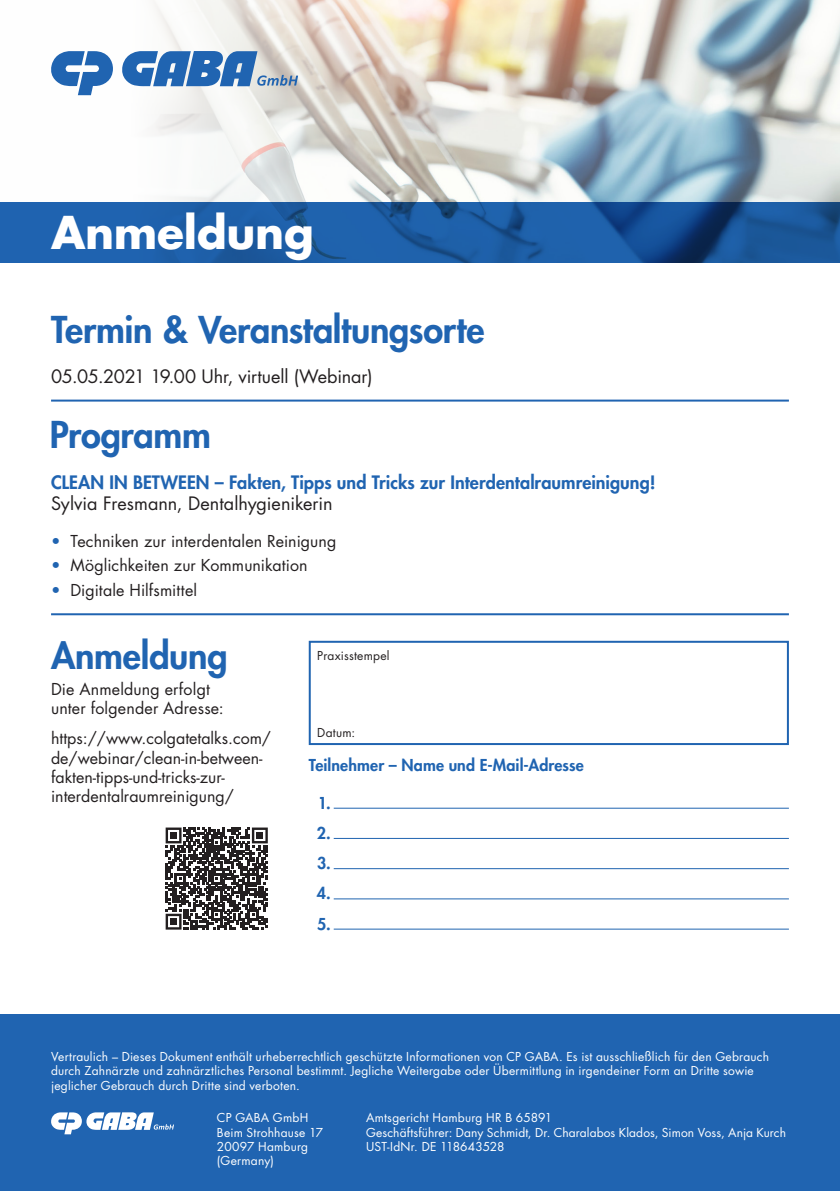
<style>
.page{position:relative;width:840px;height:1191px;background:#fff}
.page>*{position:absolute;margin:0;border:0;box-sizing:border-box;transform-origin:0 0}
.t1{font:700 44px "Futura Std";letter-spacing:-.005em;color:#fff}
.t2{font:800 36px "Futura Std";letter-spacing:-.01em;color:#2064b1}
.t3{font:18px "Futura Std";letter-spacing:-.005em;color:#231f20}
.t4{font:800 18px "Futura Std";letter-spacing:.005em;color:#2064b1}
.t5{font:16px/19.2px "Futura Std";color:#231f20}
.t6{font:800 16px/30.2px "Futura Std";letter-spacing:.005em;color:#2064b1;text-align:justify}
.t7{font:12px/14.4px "Futura Std";letter-spacing:.015em;color:#fff}
.t8{font:12px "Futura Std";letter-spacing:.02em;color:#231f20}
.s1{color:#2064b1}
</style>
<div class="page">
<div style="left:0;top:1015px;width:839px;height:176px;background:#2064b1"></div>
<svg style="left:51px;top:1112px;width:123px;height:22px"></svg>
<img style="left:78px;top:0;width:761px;height:202px">
<svg style="left:0;top:202px;width:839px;height:60px;fill:#1e60aa"></svg>
<hr style="left:51px;top:399px;width:737px;height:2px;background:#2064b1">
<hr style="left:51px;top:613px;width:737px;height:2px;background:#2064b1">
<svg style="left:51px;top:51px;width:62px;height:44px"></svg>
<svg style="left:119px;top:51px;width:179px;height:35px"></svg>
<hr style="left:333px;top:838px;width:455px;height:1px;background:#2064b1">
<hr style="left:333px;top:807px;width:455px;height:1px;background:#2064b1">
<hr style="left:333px;top:868px;width:455px;height:1px;background:#2064b1">
<hr style="left:333px;top:898px;width:455px;height:1px;background:#2064b1">
<hr style="left:333px;top:928px;width:455px;height:1px;background:#2064b1">
<div style="left:308px;top:641px;width:480px;height:104px;border:2px solid #2064b1"></div>
<svg style="left:165px;top:827px;width:103px;height:102px"></svg>
<div style="left:170px;top:832px;width:7px;height:7px;background:#231f20"></div>
<div style="left:256px;top:832px;width:7px;height:7px;background:#231f20"></div>
<div style="left:170px;top:918px;width:7px;height:7px;background:#231f20"></div>
<h1 class="t1" style="left:51px;top:203px;width:264px">Anmeldung</h1>
<h2 class="t2" style="left:51px;top:307px;width:434px">Termin &amp; Veranstaltungsorte</h2>
<h3 class="t3" style="left:51px;top:364px;width:323px">05.05.2021 19.00 Uhr, virtuell (Webinar)</h3>
<h2 class="t2" style="left:50px;top:412px;width:163px">Programm</h2>
<h3 class="t4" style="left:51px;top:470px;width:605px">CLEAN IN BETWEEN – Fakten, Tipps und Tricks zur Interdentalraumreinigung!</h3>
<h3 class="t3" style="left:51px;top:492px;width:283px">Sylvia Fresmann, Dentalhygienikerin</h3>
<h3 class="t5" style="left:51px;top:531px;width:287px"><span class="s1">•</span> Techniken zur interdentalen Reinigung</h3>
<h3 class="t5" style="left:51px;top:556px;width:258px"><span class="s1">•</span> Möglichkeiten zur Kommunikation</h3>
<h3 class="t5" style="left:51px;top:581px;width:147px"><span class="s1">•</span> Digitale Hilfsmittel</h3>
<h2 class="t2" style="left:51px;top:632px;width:178px">Anmeldung</h2>
<p class="t8" style="left:317px;top:648px;width:74px">Praxisstempel</p>
<h3 class="t5" style="left:51px;top:679px;width:174px">Die Anmeldung erfolgt unter folgender Adresse:</h3>
<h3 class="t5" style="left:51px;top:729px;width:221px">https://www.colgatetalks.com/ de/webinar/clean-in-between&shy;fakten-tipps-und-tricks-zur&shy;interdentalraumreinigung/</h3>
<p class="t8" style="left:317px;top:725px;width:39px">Datum:</p>
<h3 class="t6" style="left:308px;top:750px;width:276px">Teilnehmer – Name und E-Mail-Adresse</h3>
<h3 class="t6" style="left:316px;top:787px;width:16px">1.<br>2.<br>3.<br>4.<br>5.</h3>
<p class="t7" style="left:51px;top:1049px;width:719px">Vertraulich – Dieses Dokument enthält urheberrechtlich geschützte Informationen von CP GABA. Es ist ausschließlich für den Gebrauch durch Zahnärzte und zahnärztliches Personal bestimmt. Jegliche Weitergabe oder Übermittlung in irgendeiner Form an Dritte sowie jeglicher Gebrauch durch Dritte sind verboten.</p>
<p class="t7" style="left:217px;top:1110px;width:108px">CP GABA GmbH<br>Beim Strohhause 17<br>20097 Hamburg (Germany)</p>
<p class="t7" style="left:366px;top:1110px;width:421px">Amtsgericht Hamburg HR B 65891<br>Geschäftsführer: Dany Schmidt, Dr. Charalabos Klados, Simon Voss, Anja Kurch<br>UST-IdNr. DE 118643528</p>
</div>
